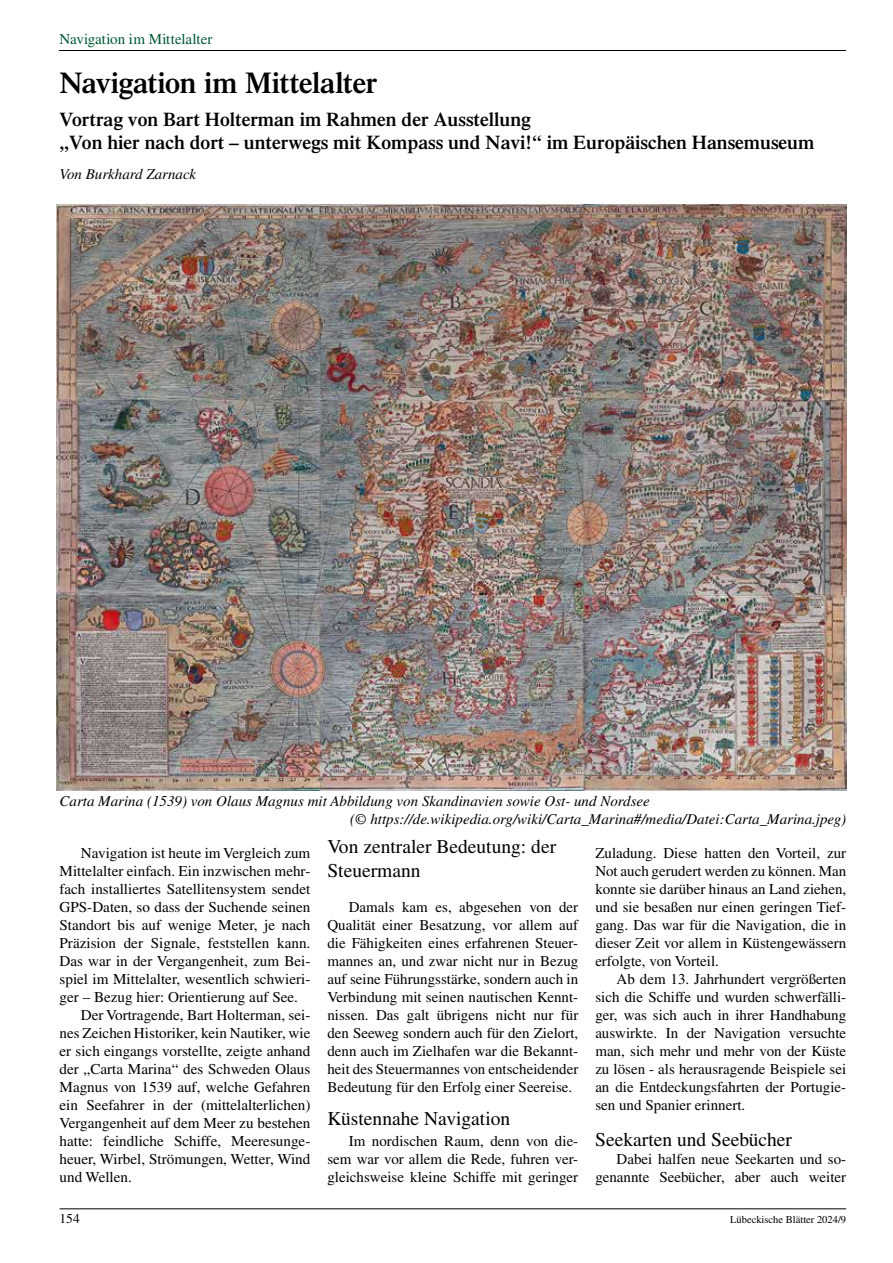
<style>
.page{position:relative;width:893px;height:1263px;background:#fff}
.page>*{position:absolute;margin:0;border:0;box-sizing:border-box;transform-origin:0 0}
.t1{font:600 30px "Times LT Std";letter-spacing:-.01em;color:#000}
.t2{font:600 19.5px/23.4px "Times LT Std";color:#000}
.t3{font:19.5px/23.4px "Times LT Std";color:#000}
.t4{font:15px/18px "Times LT Std";color:#000;text-align:justify}
.t5{font:italic 15px/18px "Times LT Std";color:#000}
.t6{font:15px "Times LT Std";color:#005831}
.t7{font:13.5px "Times LT Std";color:#000}
.t8{font:10.5px "Times LT Std";color:#000}
</style>
<div class="page">
<hr style="left:60px;top:1208px;width:786px;height:1px;background:#000">
<hr style="left:60px;top:50px;width:786px;height:1px;background:#000">
<img style="left:57px;top:205px;width:790px;height:585px">
<p class="t6" style="left:60px;top:31px;width:154px">Navigation im Mittelalter</p>
<h1 class="t1" style="left:60px;top:65px;width:319px">Navigation im Mittelalter</h1>
<h2 class="t2" style="left:60px;top:107px;width:756px">Vortrag von Bart Holterman im Rahmen der Ausstellung<br>„Von hier nach dort – unterwegs mit Kompass und Navi!“ im Europäischen Hansemuseum</h2>
<p class="t5" style="left:60px;top:165px;width:138px">Von Burkhard Zarnack</p>
<p class="t5" style="left:350px;top:792px;width:497px;text-indent:-291px">Carta Marina (1539) von Olaus Magnus mit Abbildung von Skandinavien sowie Ost- und Nordsee<br>(© https://de.wikipedia.org/wiki/Carta_Marina#/media/Datei:Carta_Marina.jpeg)</p>
<h2 class="t3" style="left:327px;top:835px;width:230px">Von zentraler Bedeutung: der<br>Steuermann</h2>
<p class="t4" style="left:327px;top:898px;width:252px;text-indent:21px">Damals kam es, abgesehen von der Qualität einer Besatzung, vor allem auf die Fähigkeiten eines erfahrenen Steuer&shy;mannes an, und zwar nicht nur in Bezug auf seine Führungsstärke, sondern auch in Verbindung mit seinen nautischen Kennt&shy;nissen. Das galt übrigens nicht nur für den Seeweg sondern auch für den Zielort, denn auch im Zielhafen war die Bekannt&shy;heit des Steuermannes von entscheidender Bedeutung für den Erfolg einer Seereise.</p>
<h2 class="t3" style="left:327px;top:1106px;width:184px">Küstennahe Navigation</h2>
<p class="t4" style="left:327px;top:1132px;width:252px;text-indent:21px">Im nordischen Raum, denn von die&shy;sem war vor allem die Rede, fuhren ver&shy;gleichsweise kleine Schiffe mit geringer</p>
<p class="t4" style="left:81px;top:844px;width:231px">Navigation ist heute im Vergleich zum</p>
<p class="t4" style="left:60px;top:862px;width:252px">Mittelalter einfach. Ein inzwischen mehr-</p>
<p class="t4" style="left:60px;top:880px;width:252px">fach installiertes Satellitensystem sendet</p>
<p class="t4" style="left:60px;top:898px;width:252px">GPS-Daten, so dass der Suchende seinen</p>
<p class="t4" style="left:60px;top:916px;width:252px">Standort bis auf wenige Meter, je nach</p>
<p class="t4" style="left:60px;top:934px;width:252px">Präzision der Signale, feststellen kann.</p>
<p class="t4" style="left:60px;top:952px;width:252px">Das war in der Vergangenheit, zum Bei-</p>
<p class="t4" style="left:60px;top:970px;width:252px">spiel im Mittelalter, wesentlich schwieri-</p>
<p class="t4" style="left:60px;top:988px;width:240px">ger – Bezug hier: Orientierung auf See.</p>
<p class="t4" style="left:81px;top:1006px;width:231px">Der Vortragende, Bart Holterman, sei-</p>
<p class="t4" style="left:60px;top:1024px;width:252px">nes Zeichen Historiker, kein Nautiker, wie</p>
<p class="t4" style="left:60px;top:1042px;width:252px">er sich eingangs vorstellte, zeigte anhand</p>
<p class="t4" style="left:60px;top:1060px;width:252px">der „Carta Marina“ des Schweden Olaus</p>
<p class="t4" style="left:60px;top:1078px;width:252px">Magnus von 1539 auf, welche Gefahren</p>
<p class="t4" style="left:60px;top:1096px;width:252px">ein Seefahrer in der (mittelalterlichen)</p>
<p class="t4" style="left:60px;top:1114px;width:252px">Vergangenheit auf dem Meer zu bestehen</p>
<p class="t4" style="left:60px;top:1132px;width:252px">hatte: feindliche Schiffe, Meeresunge-</p>
<p class="t4" style="left:60px;top:1150px;width:252px">heuer, Wirbel, Strömungen, Wetter, Wind</p>
<p class="t4" style="left:60px;top:1168px;width:74px">und Wellen.</p>
<p class="t4" style="left:595px;top:844px;width:252px">Zuladung. Diese hatten den Vorteil, zur Not auch gerudert werden zu können. Man konnte sie darüber hinaus an Land ziehen, und sie besaßen nur einen geringen Tief&shy;gang. Das war für die Navigation, die in dieser Zeit vor allem in Küstengewässern erfolgte, von Vorteil.</p>
<p class="t4" style="left:595px;top:970px;width:252px;text-indent:21px">Ab dem 13. Jahrhundert vergrößerten sich die Schiffe und wurden schwerfälli&shy;ger, was sich auch in ihrer Handhabung auswirkte. In der Navigation versuchte man, sich mehr und mehr von der Küste zu lösen - als herausragende Beispiele sei an die Entdeckungsfahrten der Portugie&shy;sen und Spanier erinnert.</p>
<h2 class="t3" style="left:595px;top:1127px;width:198px">Seekarten und Seebücher</h2>
<p class="t4" style="left:595px;top:1150px;width:252px;text-align:right">Dabei halfen neue Seekarten und so&shy;genannte Seebücher, aber auch weiter</p>
<p class="t7" style="left:60px;top:1211px;width:22px">154</p>
<p class="t8" style="left:730px;top:1214px;width:118px">Lübeckische Blätter 2024/9</p>
</div>
